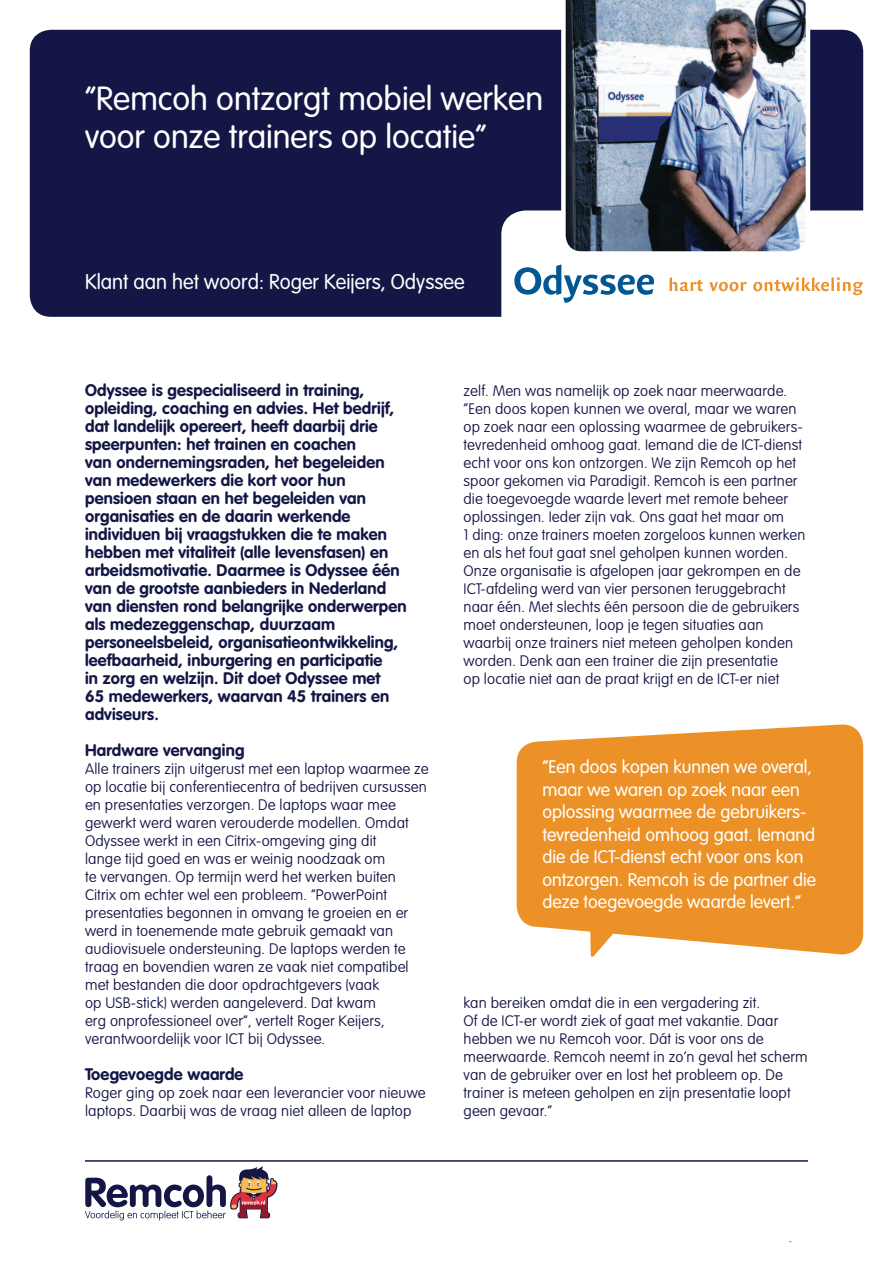
<style>
.page{position:relative;width:893px;height:1263px;background:#fff}
.page>*{position:absolute;margin:0;border:0;box-sizing:border-box;transform-origin:0 0}
.t1{font:300 33px/37.5px "VAG Rounded Std";color:#fff}
.t2{font:300 21px "VAG Rounded Std";color:#fff}
.t3{font:300 18px/22.5px "VAG Rounded Std";color:#fff}
.t4{font:700 16.5px/18px "VAG Rounded Std";letter-spacing:.01em;color:#141746}
.t5{font:100 15px/18px "VAG Rounded Std";letter-spacing:.01em;color:#141746}
</style>
<div class="page">
<svg style="left:517px;top:724px;width:346px;height:233px;background:#ee9d3e"></svg>
<hr style="left:85px;top:1160px;width:723px;height:2px;background:#141746">
<svg style="left:85px;top:1166px;width:192px;height:54px"></svg>
<div style="left:30px;top:30px;width:833px;height:287px;background:#141746;border-radius:21px"></div>
<div style="left:501px;top:210px;width:363px;height:107px;background:#fff"></div>
<img style="left:559px;top:0;width:253px;height:258px">
<svg style="left:514px;top:264px;width:140px;height:39px;background:#b2ccdd"></svg>
<svg style="left:670px;top:277px;width:33px;height:14px"></svg>
<svg style="left:709px;top:282px;width:38px;height:9px"></svg>
<svg style="left:753px;top:277px;width:110px;height:18px;background:#f9dfc2"></svg>
<h1 class="t1" style="left:85px;top:81px;width:460px">“Remcoh ontzorgt mobiel werken voor onze trainers op locatie”</h1>
<h2 class="t2" style="left:85px;top:269px;width:381px">Klant aan het woord: Roger Keijers, Odyssee</h2>
<p class="t4" style="left:85px;top:382px;width:323px">Odyssee is gespecialiseerd in training, opleiding, coaching en advies. Het bedrijf, dat landelijk opereert, heeft daarbij drie speerpunten: het trainen en coachen<br>van ondernemingsraden, het begeleiden van medewerkers die kort voor hun pensioen staan en het begeleiden van organisaties en de daarin werkende individuen bij vraagstukken die te maken hebben met vitaliteit (alle levensfasen) en arbeidsmotivatie. Daarmee is Odyssee één van de grootste aanbieders in Nederland van diensten rond belangrijke onderwerpen als medezeggenschap, duurzaam personeelsbeleid, organisatieontwikkeling, leefbaarheid, inburgering en participatie<br>in zorg en welzijn. Dit doet Odyssee met<br>65 medewerkers, waarvan 45 trainers en adviseurs.</p>
<p class="t4" style="left:85px;top:742px;width:161px">Hardware vervanging</p>
<p class="t5" style="left:85px;top:760px;width:345px">Alle trainers zijn uitgerust met een laptop waarmee ze op locatie bij conferentiecentra of bedrijven cursussen en presentaties verzorgen. De laptops waar mee gewerkt werd waren verouderde modellen. Omdat Odyssee werkt in een Citrix-omgeving ging dit<br>lange tijd goed en was er weinig noodzaak om<br>te vervangen. Op termijn werd het werken buiten Citrix om echter wel een probleem. “PowerPoint presentaties begonnen in omvang te groeien en er werd in toenemende mate gebruik gemaakt van audiovisuele ondersteuning. De laptops werden te traag en bovendien waren ze vaak niet compatibel met bestanden die door opdrachtgevers (vaak<br>op USB-stick) werden aangeleverd. Dat kwam<br>erg onprofessioneel over”, vertelt Roger Keijers, verantwoordelijk voor ICT bij Odyssee.</p>
<p class="t4" style="left:85px;top:1066px;width:160px">Toegevoegde waarde</p>
<p class="t5" style="left:85px;top:1084px;width:342px">Roger ging op zoek naar een leverancier voor nieuwe laptops. Daarbij was de vraag niet alleen de laptop</p>
<p class="t5" style="left:463px;top:382px;width:343px">zelf. Men was namelijk op zoek naar meerwaarde. “Een doos kopen kunnen we overal, maar we waren op zoek naar een oplossing waarmee de gebruikers&shy;tevredenheid omhoog gaat. Iemand die de ICT-dienst echt voor ons kon ontzorgen. We zijn Remcoh op het spoor gekomen via Paradigit. Remcoh is een partner die toegevoegde waarde levert met remote beheer oplossingen. Ieder zijn vak. Ons gaat het maar om<br>1 ding: onze trainers moeten zorgeloos kunnen werken en als het fout gaat snel geholpen kunnen worden.<br>Onze organisatie is afgelopen jaar gekrompen en de ICT-afdeling werd van vier personen teruggebracht naar één. Met slechts één persoon die de gebruikers moet ondersteunen, loop je tegen situaties aan waarbij onze trainers niet meteen geholpen konden worden. Denk aan een trainer die zijn presentatie<br>op locatie niet aan de praat krijgt en de ICT-er niet</p>
<p class="t3" style="left:542px;top:756px;width:275px">“Een doos kopen kunnen we overal, maar we waren op zoek naar een oplossing waarmee de gebruikers&shy;tevredenheid omhoog gaat. Iemand die de ICT-dienst echt voor ons kon ontzorgen. Remcoh is de partner die deze toegevoegde waarde levert.”</p>
<p class="t5" style="left:463px;top:994px;width:346px">kan bereiken omdat die in een vergadering zit.<br>Of de ICT-er wordt ziek of gaat met vakantie. Daar hebben we nu Remcoh voor. Dát is voor ons de meerwaarde. Remcoh neemt in zo’n geval het scherm van de gebruiker over en lost het probleem op. De trainer is meteen geholpen en zijn presentatie loopt geen gevaar.”</p>
</div>
